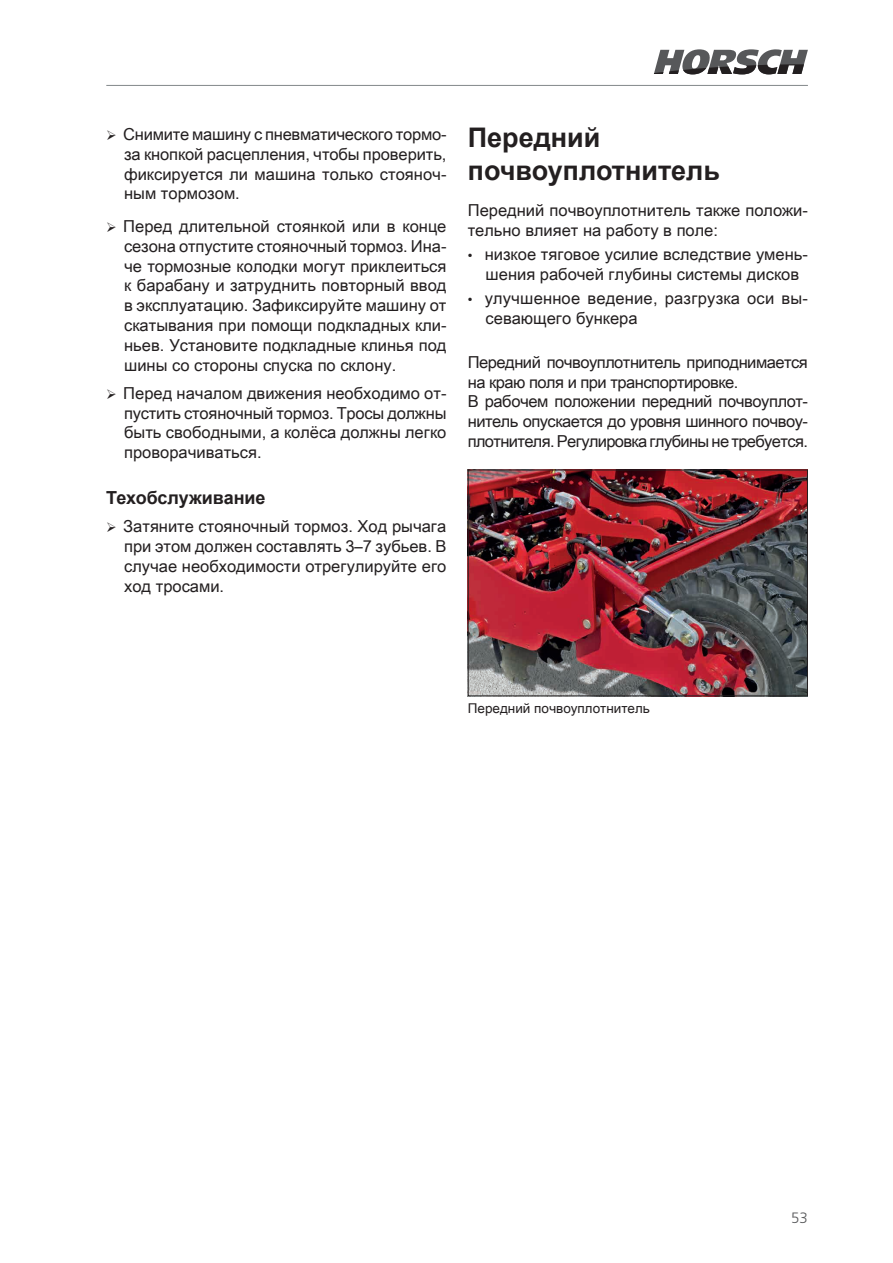
<style>
.page{position:relative;width:893px;height:1263px;background:#fff}
.page>*{position:absolute;margin:0;border:0;box-sizing:border-box;transform-origin:0 0}
.ueberschrift2{font:700 27px/32.4px "Arial";color:#231f20}
.text3{font:700 18px "Arial";color:#231f20}
.text{font:16.5px/19.8px "Arial Unicode MS";color:#231f20;text-align:justify}
.text-2{font:16.5px/19.8px "Arial Unicode MS";letter-spacing:-.03em;color:#231f20}
.t1{font:300 15px "Frutiger LT Pro";color:#57585a}
.bild{font:13.5px "Arial Unicode MS";color:#231f20}
.s1{font-size:13.5px}
</style>
<div class="page">
<img style="left:470px;top:471px;width:336px;height:223px">
<div style="left:468px;top:469px;width:340px;height:227px;border:1px solid #231f20"></div>
<hr style="left:106px;top:85px;width:702px;height:1px;background:#83888a">
<svg style="left:654px;top:49px;width:154px;height:25px"></svg>
<p class="text" style="left:123px;top:124px;width:325px">Снимите машину с пневматического тормо&shy;за кнопкой расцепления, чтобы проверить, фиксируется ли машина только стояноч&shy;ным тормозом.</p>
<p class="text" style="left:123px;top:216px;width:325px">Перед длительной стоянкой или в конце сезона отпустите стояночный тормоз. Ина&shy;че тормозные колодки могут приклеиться к барабану и затруднить повторный ввод в эксплуатацию. Зафиксируйте машину от скатывания при помощи подкладных кли&shy;ньев. Установите подкладные клинья под шины со стороны спуска по склону.</p>
<p class="text" style="left:123px;top:383px;width:325px">Перед началом движения необходимо от&shy;пустить стояночный тормоз. Тросы должны быть свободными, а колёса должны легко проворачиваться.</p>
<p class="text3" style="left:106px;top:485px;width:161px">Техобслуживание</p>
<p class="text" style="left:123px;top:516px;width:325px">Затяните стояночный тормоз. Ход рычага при этом должен составлять 3–7 зубьев. В случае необходимости отрегулируйте его ход тросами.</p>
<p class="ueberschrift2" style="left:468px;top:122px;width:254px">Передний почвоуплотнитель</p>
<p class="text" style="left:468px;top:200px;width:342px">Передний почвоуплотнитель также положи&shy;тельно влияет на работу в поле:</p>
<p class="text" style="left:468px;top:244px;width:342px;text-align:center"><span class="s1">•</span> низкое тяговое усилие вследствие умень&shy;шения рабочей глубины системы дисков</p>
<p class="text" style="left:486px;top:288px;width:324px;text-indent:-18px"><span class="s1">•</span> улучшенное ведение, разгрузка оси вы&shy;севающего бункера</p>
<p class="text-2" style="left:468px;top:352px;width:342px">Передний почвоуплотнитель приподнимается на краю поля и при транспортировке.</p>
<p class="text" style="left:468px;top:391px;width:342px">В рабочем положении передний почвоуплот&shy;нитель опускается до уровня шинного почвоу&shy;плотнителя. Регулировка глубины не требуется.</p>
<p class="bild" style="left:468px;top:698px;width:184px">Передний почвоуплотнитель</p>
<p class="t1" style="left:791px;top:1209px;width:18px">53</p>
</div>
